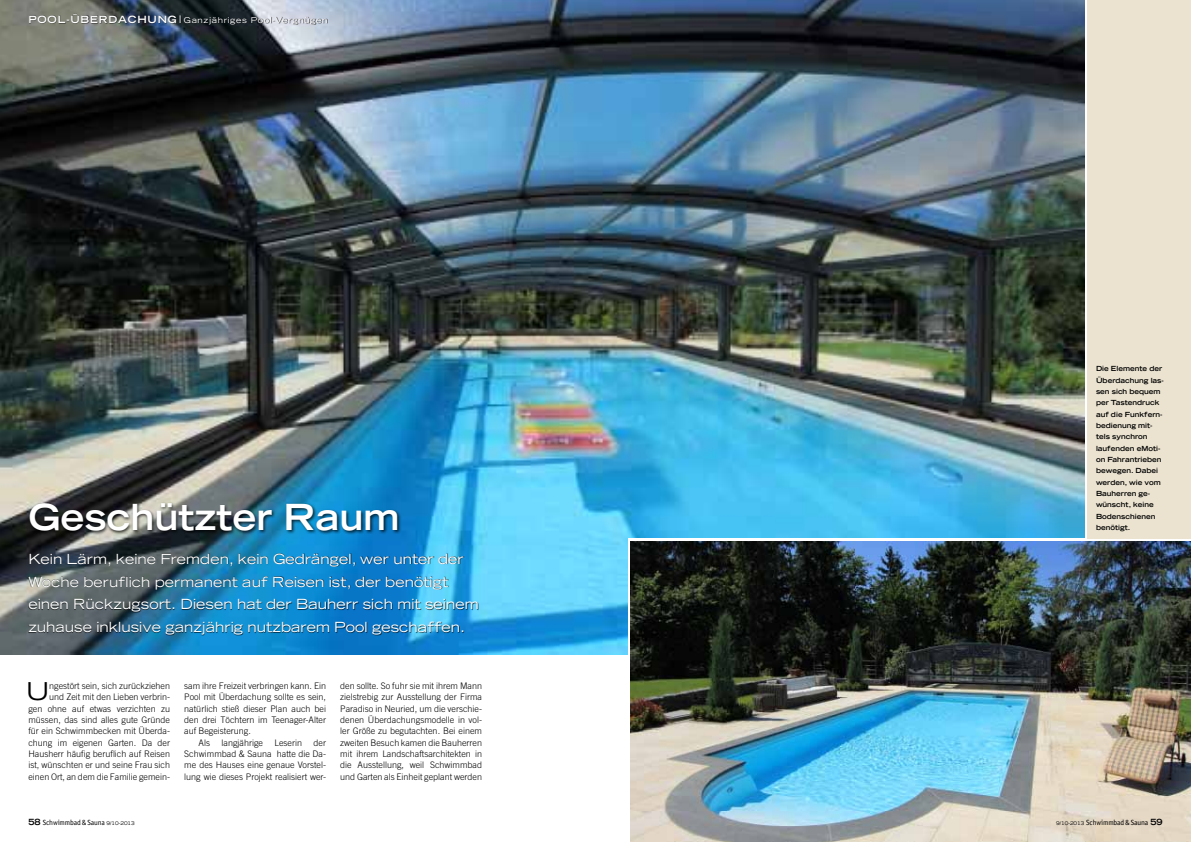
<style>
.page{position:relative;width:1191px;height:842px;background:#fff}
.page>*{position:absolute;margin:0;border:0;box-sizing:border-box;transform-origin:0 0}
.t1{font:700 expanded 36px "Trade Gothic LH";color:#fff}
.t2{font:expanded 24.6px "Trade Gothic LH";color:#000}
.t3{font:expanded 14px/22.7px "Trade Gothic LH";color:#fff}
.t4{font:300 9px/11.3px "Trade Gothic";color:#000;text-align:justify}
.t5{font:expanded 8px "Trade Gothic LH";letter-spacing:.075em;color:#fff}
.t6{font:7.5px "Officina Sans";letter-spacing:-.015em;color:#000}
.t7{font:700 expanded 7px/11.3px "Trade Gothic LH";color:#000}
.s1{font-weight:700;font-size:10px}
.s2{font-family:"Trade Gothic LH";font-weight:700;font-stretch:expanded;font-size:8.5px}
.s3{font-family:"Trade Gothic LH";font-stretch:expanded;font-size:5px}
</style>
<div class="page">
<img style="left:0;top:0;width:1084px;height:654px">
<div style="left:28px;top:553px;width:451px;height:82px;background:#000;opacity:.75"></div>
<div style="left:28px;top:502px;width:374px;height:33px;background:#000;opacity:.75"></div>
<div style="left:29px;top:14px;width:299px;height:11px;background:#000;opacity:.75"></div>
<img style="left:631px;top:541px;width:560px;height:301px">
<div style="left:1087px;top:0;width:104px;height:539px;background:#ebe3d0"></div>
<p class="t5" style="left:28px;top:15px;width:300px"><span class="s1">Pool-Über dachung</span> ❘ Ganzjähriges Pool-Vergnügen</p>
<h1 class="t1" style="left:28px;top:494px;width:373px">Geschützter Raum</h1>
<h3 class="t3" style="left:28px;top:547px;width:452px">Kein Lärm, keine Fremden, kein Gedrängel, wer unter der Woche beruflich permanent auf Reisen ist, der benötigt einen Rückzugsort. Diesen hat der Bauherr sich mit seinem zuhause inklusive ganzjährig nutzbarem Pool geschaffen.</h3>
<p class="t4" style="left:28px;top:680px;width:143px;text-align:right">ngestört sein, sich zurückziehen<br>und Zeit mit den Lieben verbrin-<br>gen ohne auf etwas verzichten zu müssen, das sind alles gute Gründe für ein Schwimmbecken mit Überda&shy;chung im eigenen Garten. Da der Hausherr häufig beruflich auf Reisen ist, wünschten er und seine Frau sich einen Ort, an dem die Familie gemein-</p>
<p class="t4" style="left:340px;top:680px;width:143px">den sollte. So fuhr sie mit ihrem Mann zielstrebig zur Ausstellung der Firma Paradiso in Neuried, um die verschie&shy;denen Überdachungsmodelle in vol&shy;ler Größe zu begutachten. Bei einem zweiten Besuch kamen die Bauherren mit ihrem Landschaftsarchitekten in die Ausstellung, weil Schwimmbad und Garten als Einheit geplant werden</p>
<h2 class="t2" style="left:26px;top:675px;width:25px">U</h2>
<p class="t4" style="left:184px;top:680px;width:143px">sam ihre Freizeit verbringen kann. Ein</p>
<p class="t4" style="left:184px;top:691px;width:143px">Pool mit Überdachung sollte es sein,</p>
<p class="t4" style="left:184px;top:703px;width:143px">natürlich stieß dieser Plan auch bei</p>
<p class="t4" style="left:184px;top:714px;width:143px">den drei Töchtern im Teenager-Alter</p>
<p class="t4" style="left:184px;top:725px;width:68px">auf Begeisterung.</p>
<p class="t4" style="left:198px;top:737px;width:13px">Als</p>
<p class="t4" style="left:221px;top:737px;width:43px">langjährige</p>
<p class="t4" style="left:274px;top:737px;width:29px">Leserin</p>
<p class="t4" style="left:184px;top:737px;width:143px;text-indent:129px">der Schwimmbad &amp; Sauna hatte die Da&shy;me des Hauses eine genaue Vorstel&shy;lung wie dieses Projekt realisiert wer-</p>
<p class="t6" style="left:28px;top:818px;width:108px"><span class="s2">58</span> Schwimmbad &amp; Sauna <span class="s3">9/10-2013</span></p>
<p class="t7" style="left:1096px;top:363px;width:69px">Die Elemente der<br>Überdachung las&shy;sen sich bequem per Tastendruck auf die Funkfern&shy;bedienung mit&shy;tels synchron laufenden eMoti&shy;on Fahrantrieben bewegen. Dabei werden, wie vom<br>Bauherren ge&shy;wünscht, keine<br>Bodenschienen benötigt.</p>
<p class="t6" style="left:1056px;top:818px;width:108px"><span class="s3">9/10-2013</span> Schwimmbad &amp; Sauna <span class="s2">59</span></p>
</div>
